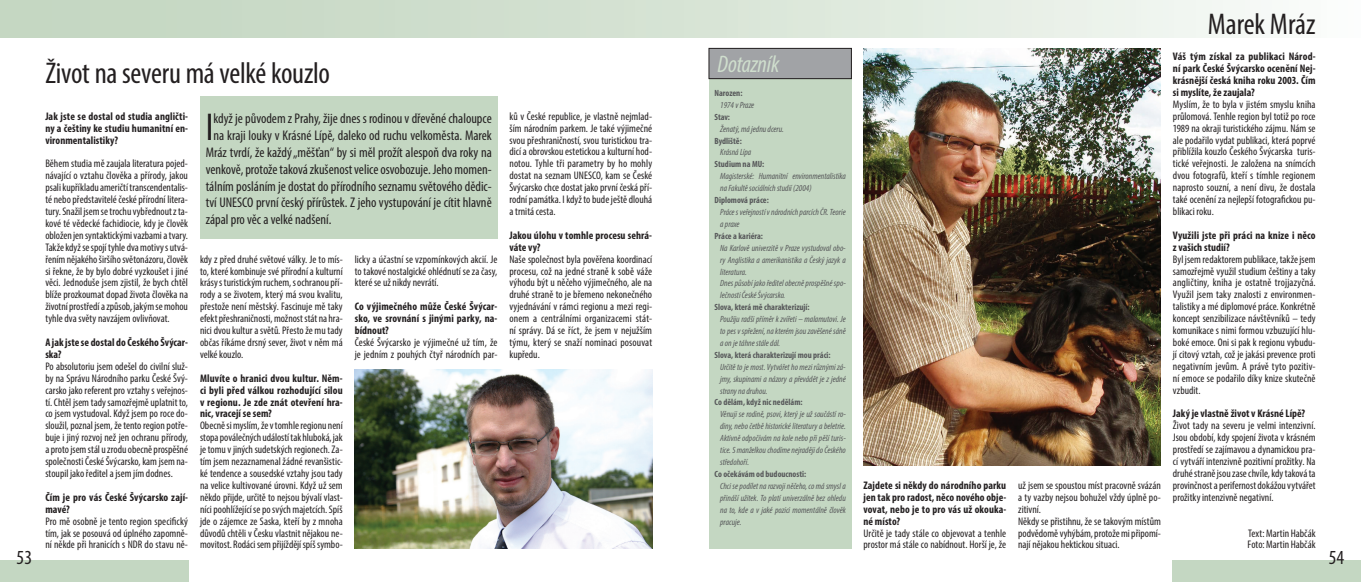
<style>
.page{position:relative;width:1361px;height:582px;background:#fff}
.page>*{position:absolute;margin:0;border:0;box-sizing:border-box;transform-origin:0 0}
.t1{font:condensed 38.9px "Myriad Pro";color:#231f20}
.t2{font:condensed 30px "Myriad Pro";letter-spacing:-.01em;color:#231f20}
.t3{font:italic condensed 24px "Myriad Pro";letter-spacing:-.01em;color:#cfdecd}
.t4{font:condensed 20px "Myriad Pro";color:#231f20}
.t5{font:condensed 14px "Myriad Pro";color:#231f20}
.t6{font:condensed 11px/11.9px "Myriad Pro";color:#231f20;text-align:justify}
.t7{font:700 condensed 11px/11.9px "Myriad Pro";letter-spacing:.005em;color:#231f20;text-align:justify}
.t8{font:italic condensed 9px/11.9px "Myriad Pro";color:#57585a;text-align:justify}
.t9{font:700 condensed 9px "Myriad Pro";color:#57585a}
</style>
<div class="page">
<div style="left:0;top:0;width:1361px;height:37px;background:linear-gradient(to right,#bed2bb,#f6faf6)"></div>
<div style="left:0;top:560px;width:189px;height:21px;background:#c4d7c2"></div>
<div style="left:1172px;top:560px;width:189px;height:21px;background:#c4d7c2"></div>
<div style="left:200px;top:96px;width:297px;height:142px;background:#c4d7c2"></div>
<div style="left:709px;top:72px;width:142px;height:476px;background:#c4d7c2"></div>
<div style="left:709px;top:48px;width:142px;height:31px;background:#a1a3a6"></div>
<div style="left:709px;top:48px;width:142px;height:31px;border:1px solid #231f20"></div>
<img style="left:863px;top:48px;width:298px;height:416px">
<img style="left:355px;top:369px;width:297px;height:179px">
<h2 class="t2" style="left:1208px;top:6px;width:109px">Marek Mráz</h2>
<p class="t7" style="left:1173px;top:50px;width:144px">Váš tým získal za publikaci Národ&shy;ní park České Švýcarsko ocenění Nej&shy;krásnější česká kniha roku 2003. Čím si myslíte, že zaujala?</p>
<p class="t6" style="left:1173px;top:98px;width:144px">Myslím, že to byla v jistém smyslu kniha průlomová. Tenhle region byl totiž po roce 1989 na okraji turistického zájmu. Nám se ale podařilo vydat publikaci, která poprvé přiblížila kouzlo Českého Švýcarska turis&shy;tické veřejnosti. Je založena na snímcích dvou fotografů, kteří s tímhle regionem naprosto souzní, a není divu, že dostala také ocenění za nejlepší fotografickou pu&shy;blikaci roku.</p>
<p class="t7" style="left:1173px;top:229px;width:144px">Využili jste při práci na knize i něco z vašich studií?</p>
<p class="t6" style="left:1173px;top:253px;width:144px">Byl jsem redaktorem publikace, takže jsem samozřejmě využil studium češtiny a taky angličtiny, kniha je ostatně trojjazyčná.<br>Využil jsem taky znalosti z environmen&shy;talistiky a mé diplomové práce. Konkrétně koncept senzibilizace návštěvníků – tedy komunikace s nimi formou vzbuzující hlu&shy;boké emoce. Oni si pak k regionu vybudu&shy;jí citový vztah, což je jakási prevence proti negativním jevům. A právě tyto pozitiv&shy;ní emoce se podařilo díky knize skutečně vzbudit.</p>
<p class="t7" style="left:1173px;top:407px;width:134px">Jaký je vlastně život v Krásné Lípě?</p>
<p class="t6" style="left:1173px;top:419px;width:144px">Život tady na severu je velmi intenzivní.<br>Jsou období, kdy spojení života v krásném prostředí se zajímavou a dynamickou pra&shy;cí vytváří intenzivně pozitivní prožitky. Na druhé straně jsou zase chvíle, kdy taková ta provinčnost a perifernost dokážou vytvářet prožitky intenzivně negativní.</p>
<p class="t6" style="left:1247px;top:526px;width:69px">Text: Martin Habčák<br>Foto: Martin Habčák</p>
<h3 class="t3" style="left:717px;top:50px;width:63px">Dotazník</h3>
<h2 class="t2" style="left:45px;top:55px;width:286px">Život na severu má velké kouzlo</h2>
<p class="t7" style="left:45px;top:110px;width:144px">Jak jste se dostal od studia angličti&shy;ny a češtiny ke studiu humanitní en&shy;vironmentalistiky?</p>
<p class="t6" style="left:45px;top:157px;width:144px">Během studia mě zaujala literatura pojed&shy;návající o vztahu člověka a přírody, jakou psali kupříkladu američtí transcendentalis&shy;té nebo představitelé české přírodní litera&shy;tury. Snažil jsem se trochu vybřednout z ta&shy;kové té vědecké fachidiocie, kdy je člověk obložen jen syntaktickými vazbami a tvary.<br>Takže když se spojí tyhle dva motivy s utvá&shy;řením nějakého širšího světonázoru, člověk si řekne, že by bylo dobré vyzkoušet i jiné věci. Jednoduše jsem zjistil, že bych chtěl blíže prozkoumat dopad života člověka na životní prostředí a způsob, jakým se mohou tyhle dva světy navzájem ovlivňovat.</p>
<p class="t7" style="left:45px;top:336px;width:144px">A jak jste se dostal do Českého Švýcar&shy;ska?</p>
<p class="t6" style="left:45px;top:360px;width:144px">Po absolutoriu jsem odešel do civilní služ&shy;by na Správu Národního parku České Švý&shy;carsko jako referent pro vztahy s veřejnos&shy;tí. Chtěl jsem tady samozřejmě uplatnit to, co jsem vystudoval. Když jsem po roce do&shy;sloužil, poznal jsem, že tento region potře&shy;buje i jiný rozvoj než jen ochranu přírody, a proto jsem stál u zrodu obecně prospěšné společnosti České Švýcarsko, kam jsem na&shy;stoupil jako ředitel a jsem jím dodnes.</p>
<p class="t7" style="left:45px;top:490px;width:144px">Čím je pro vás České Švýcarsko zají&shy;mavé?</p>
<p class="t6" style="left:45px;top:514px;width:144px">Pro mě osobně je tento region specifický tím, jak se posouvá od úplného zapomně&shy;ní někde při hranicích s NDR do stavu ně-</p>
<p class="t9" style="left:714px;top:87px;width:29px">Narozen:</p>
<p class="t8" style="left:720px;top:99px;width:36px">1974 v Praze</p>
<p class="t9" style="left:714px;top:111px;width:17px">Stav:</p>
<p class="t8" style="left:720px;top:122px;width:65px">Ženatý, má jednu dceru.</p>
<p class="t9" style="left:714px;top:135px;width:29px">Bydliště:</p>
<p class="t8" style="left:720px;top:146px;width:33px">Krásná Lípa</p>
<p class="t9" style="left:714px;top:158px;width:51px">Studium na MU:</p>
<p class="t8" style="left:720px;top:170px;width:127px">Magisterské: Humanitní environmentalistika na Fakultě sociálních studií (2004)</p>
<p class="t9" style="left:714px;top:194px;width:56px">Diplomová práce:</p>
<p class="t8" style="left:720px;top:206px;width:127px">Práce s veřejností v národních parcích ČR. Teorie a praxe</p>
<p class="t9" style="left:714px;top:230px;width:50px">Práce a kariéra:</p>
<p class="t8" style="left:720px;top:241px;width:127px;text-align:left">Na Karlově univerzitě v Praze vystudoval obo&shy;ry Anglistika a amerikanistika a Český jazyk a literatura.<br>Dnes působí jako ředitel obecně prospěšné spo&shy;lečnosti České Švýcarsko.</p>
<p class="t9" style="left:714px;top:301px;width:97px">Slova, která mě charakterizují:</p>
<p class="t8" style="left:720px;top:313px;width:127px">Použiju radši příměr k zvířeti – malamutovi. Je to pes v spřežení, na kterém jsou zavěšené sáně a on je táhne stále dál.</p>
<p class="t9" style="left:714px;top:349px;width:118px">Slova, která charakterizují mou práci:</p>
<p class="t8" style="left:720px;top:360px;width:127px">Určitě to je most. Vytvářet ho mezi různými zá&shy;jmy, skupinami a názory a převádět je z jedné strany na druhou.</p>
<p class="t9" style="left:714px;top:396px;width:90px">Co dělám, když nic nedělám:</p>
<p class="t8" style="left:720px;top:408px;width:127px">Věnuji se rodině, psovi, který je už součástí ro&shy;diny, nebo četbě historické literatury a beletrie.<br>Aktivně odpočívám na kole nebo při pěší turis&shy;tice. S manželkou chodíme nejraději do Českého středohoří.</p>
<p class="t9" style="left:714px;top:468px;width:93px">Co očekávám od budoucnosti:</p>
<p class="t8" style="left:720px;top:479px;width:127px">Chci se podílet na rozvoji něčeho, co má smysl a přináší užitek. To platí univerzálně bez ohledu na to, kde a v jaké pozici momentálně člověk pracuje.</p>
<p class="t6" style="left:509px;top:110px;width:144px">ků v České republice, je vlastně nejmlad&shy;ším národním parkem. Je také výjimečné svou přeshraničností, svou turistickou tra&shy;dicí a obrovskou estetickou a kulturní hod&shy;notou. Tyhle tři parametry by ho mohly dostat na seznam UNESCO, kam se České Švýcarsko chce dostat jako první česká pří&shy;rodní památka. I když to bude ještě dlouhá a trnitá cesta.</p>
<p class="t7" style="left:509px;top:229px;width:144px">Jakou úlohu v tomhle procesu sehrá&shy;váte vy?</p>
<p class="t6" style="left:509px;top:252px;width:144px">Naše společnost byla pověřena koordinací procesu, což na jedné straně k sobě váže výhodu být u něčeho výjimečného, ale na druhé straně to je břemeno nekonečného vyjednávání v rámci regionu a mezi regi&shy;onem a centrálními organizacemi stát&shy;ní správy. Dá se říct, že jsem v nejužším týmu, který se snaží nominaci posouvat kupředu.</p>
<h1 class="t1" style="left:206px;top:103px;width:9px">I</h1>
<p class="t5" style="left:213px;top:110px;width:280px">když je původem z Prahy, žije dnes s rodinou v dřevěné chaloupce</p>
<p class="t5" style="left:213px;top:127px;width:280px">na kraji louky v Krásné Lípě, daleko od ruchu velkoměsta. Marek</p>
<p class="t5" style="left:206px;top:144px;width:287px">Mráz tvrdí, že každý „měšťan“ by si měl prožít alespoň dva roky na</p>
<p class="t5" style="left:206px;top:160px;width:287px">venkově, protože taková zkušenost velice osvobozuje. Jeho momen-</p>
<p class="t5" style="left:206px;top:177px;width:287px">tálním posláním je dostat do přírodního seznamu světového dědic-</p>
<p class="t5" style="left:206px;top:194px;width:287px">tví UNESCO první český přírůstek. Z jeho vystupování je cítit hlavně</p>
<p class="t5" style="left:206px;top:211px;width:127px">zápal pro věc a velké nadšení.</p>
<p class="t6" style="left:355px;top:252px;width:144px">licky a účastní se vzpomínkových akcií. Je to takové nostalgické ohlédnutí se za časy, které se už nikdy nevrátí.</p>
<p class="t7" style="left:355px;top:300px;width:144px">Co výjimečného může České Švýcar&shy;sko, ve srovnání s jinými parky, na&shy;bídnout?</p>
<p class="t6" style="left:355px;top:336px;width:144px">České Švýcarsko je výjimečné už tím, že je jedním z pouhých čtyř národních par-</p>
<p class="t6" style="left:200px;top:253px;width:144px">kdy z před druhé světové války. Je to mís&shy;to, které kombinuje své přírodní a kulturní krásy s turistickým ruchem, s ochranou pří&shy;rody a se životem, který má svou kvalitu, přestože není městský. Fascinuje mě taky efekt přeshraničnosti, možnost stát na hra&shy;nici dvou kultur a světů. Přesto že mu tady občas říkáme drsný sever, život v něm má velké kouzlo.</p>
<p class="t7" style="left:200px;top:371px;width:144px">Mluvíte o hranici dvou kultur. Něm&shy;ci byli před válkou rozhodující silou v regionu. Je zde znát otevření hra&shy;nic, vracejí se sem?</p>
<p class="t6" style="left:200px;top:419px;width:144px">Obecně si myslím, že v tomhle regionu není stopa poválečných událostí tak hluboká, jak je tomu v jiných sudetských regionech. Za&shy;tím jsem nezaznamenal žádné revanšistic&shy;ké tendence a sousedské vztahy jsou tady na velice kultivované úrovni. Když už sem někdo přijde, určitě to nejsou bývalí vlast&shy;níci poohlížející se po svých majetcích. Spíš jde o zájemce ze Saska, kteří by z mnoha důvodů chtěli v Česku vlastnit nějakou ne&shy;movitost. Rodáci sem přijíždějí spíš symbo-</p>
<p class="t7" style="left:863px;top:478px;width:144px">Zajdete si někdy do národního parku jen tak pro radost, něco nového obje&shy;vovat, nebo je to pro vás už okouka&shy;né místo?</p>
<p class="t6" style="left:863px;top:526px;width:144px">Určitě je tady stále co objevovat a tenhle prostor má stále co nabídnout. Horší je, že</p>
<p class="t6" style="left:1018px;top:478px;width:144px;text-align:left">už jsem se spoustou míst pracovně svázán a ty vazby nejsou bohužel vždy úplně po&shy;zitivní.<br>Někdy se přistihnu, že se takovým místům podvědomě vyhýbám, protože mi připomí&shy;nají nějakou hektickou situaci.</p>
<h3 class="t4" style="left:17px;top:544px;width:17px">53</h3>
<h3 class="t4" style="left:1328px;top:544px;width:17px">54</h3>
</div>
